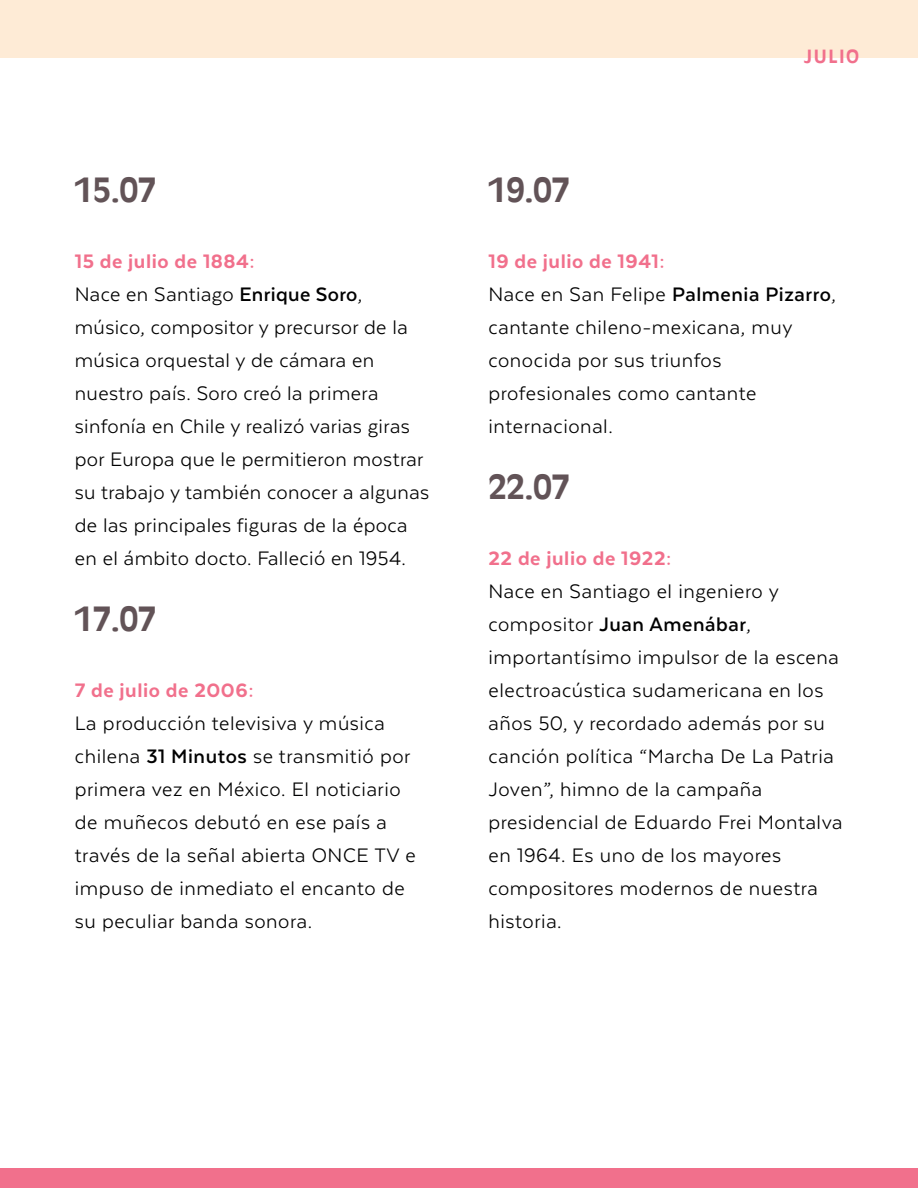
<style>
.page{position:relative;width:918px;height:1188px;background:#fff}
.page>*{position:absolute;margin:0;border:0;box-sizing:border-box;transform-origin:0 0}
.t1{font:700 33px "Antique Olive Std";letter-spacing:-.01em;color:#625357}
.t2{font:22.5px/33px "Texta";letter-spacing:.025em;color:#000001}
.t3{font:800 22.5px "Texta";letter-spacing:.025em;color:#f1708c}
.t4{font:700 18px "Antique Olive Std";letter-spacing:.1em;color:#f1708c}
.s1{font-weight:800;color:#f1708c}
.s2{font-weight:700}
</style>
<div class="page">
<div style="left:0;top:1168px;width:918px;height:20px;background:#f1708c"></div>
<div style="left:0;top:0;width:918px;height:57px;background:#feebd6"></div>
<h1 class="t1" style="left:75px;top:169px;width:83px">15.07</h1>
<p class="t2" style="left:75px;top:244px;width:356px"><span class="s1">15 de julio de 1884:<br></span>Nace en Santiago <span class="s2">Enrique Soro</span>, músico, compositor y precursor de la música orquestal y de cámara en nuestro país. Soro creó la primera sinfonía en Chile y realizó varias giras por Europa que le permitieron mostrar su trabajo y también conocer a algunas de las principales figuras de la época en el ámbito docto. Falleció en 1954.</p>
<h1 class="t1" style="left:75px;top:598px;width:83px">17.07</h1>
<p class="t3" style="left:75px;top:678px;width:180px">7 de julio de 2006:</p>
<p class="t2" style="left:75px;top:706px;width:342px">La producción televisiva y música chilena <span class="s2">31 Minutos</span> se transmitió por primera vez en México. El noticiario de muñecos debutó en ese país a través de la señal abierta ONCE TV e impuso de inmediato el encanto de su peculiar banda sonora.</p>
<h1 class="t1" style="left:488px;top:169px;width:83px">19.07</h1>
<p class="t4" style="left:804px;top:46px;width:57px">JULIO</p>
<p class="t2" style="left:488px;top:244px;width:349px"><span class="s1">19 de julio de 1941:<br></span>Nace en San Felipe <span class="s2">Palmenia Pizarro</span>, cantante chileno-mexicana, muy conocida por sus triunfos profesionales como cantante internacional.</p>
<h1 class="t1" style="left:488px;top:466px;width:83px">22.07</h1>
<p class="t3" style="left:488px;top:546px;width:185px">22 de julio de 1922:</p>
<p class="t2" style="left:488px;top:574px;width:356px">Nace en Santiago el ingeniero y compositor <span class="s2">Juan Amenábar</span>, importantísimo impulsor de la escena electroacústica sudamericana en los años 50, y recordado además por su canción política “Marcha De La Patria<br>Joven”, himno de la campaña presidencial de Eduardo Frei Montalva en 1964. Es uno de los mayores compositores modernos de nuestra historia.</p>
</div>
